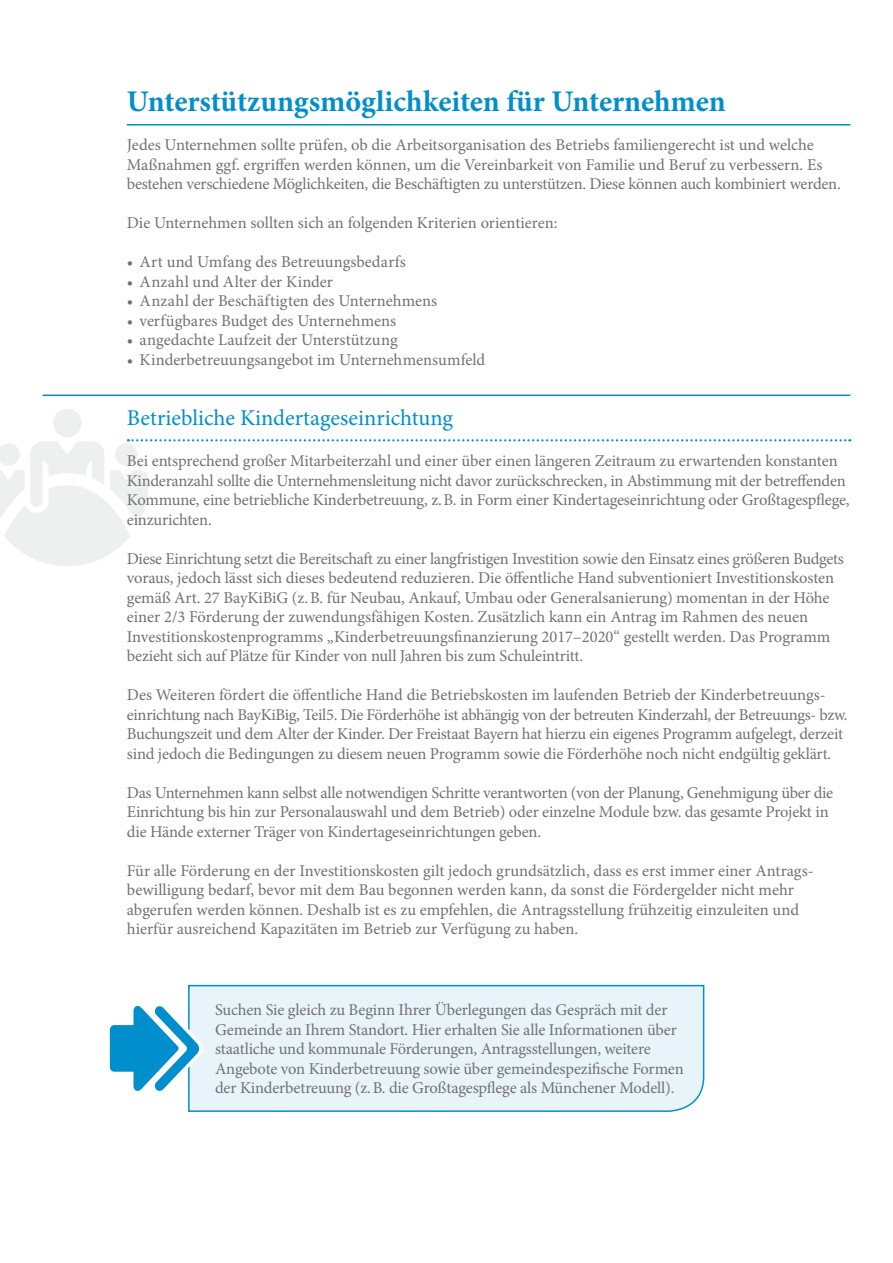
<style>
.page{position:relative;width:893px;height:1263px;background:#fff}
.page>*{position:absolute;margin:0;border:0;box-sizing:border-box;transform-origin:0 0}
.t1{font:700 30px "Minion Pro";color:#008fcd}
.t2{font:22.5px "Minion Pro";color:#008fcd}
.t3{font:16.5px/19.5px "Minion Pro";letter-spacing:-.01em;color:#707172}
</style>
<div class="page">
<hr style="left:127px;top:124px;width:723px;height:1px;background:#008fcd">
<svg style="left:0;top:409px;width:850px;height:157px"></svg>
<hr style="left:43px;top:394px;width:807px;height:2px;background:#008fcd">
<div style="left:188px;top:984px;width:517px;height:128px;background:#e9f4fa"></div>
<svg style="left:110px;top:1006px;width:93px;height:86px"></svg>
<h1 class="t1" style="left:127px;top:81px;width:600px">Unterstützungsmöglichkeiten für Unternehmen</h1>
<p class="t3" style="left:127px;top:135px;width:715px">Jedes Unternehmen sollte prüfen, ob die Arbeitsorganisation des Betriebs familiengerecht ist und welche<br>Maßnahmen ggf. ergriffen werden können, um die Vereinbarkeit von Familie und Beruf zu verbessern. Es bestehen verschiedene Möglichkeiten, die Beschäftigten zu unterstützen. Diese können auch kombiniert werden.</p>
<p class="t3" style="left:127px;top:213px;width:432px">Die Unternehmen sollten sich an folgenden Kriterien orientieren:</p>
<p class="t3" style="left:127px;top:252px;width:281px">• Art und Umfang des Betreuungsbedarfs</p>
<p class="t3" style="left:127px;top:272px;width:208px">• Anzahl und Alter der Kinder</p>
<p class="t3" style="left:127px;top:291px;width:312px">• Anzahl der Beschäftigten des Unternehmens</p>
<p class="t3" style="left:127px;top:311px;width:271px">• verfügbares Budget des Unternehmens</p>
<p class="t3" style="left:127px;top:330px;width:272px">• angedachte Laufzeit der Unterstützung</p>
<p class="t3" style="left:127px;top:350px;width:360px">• Kinderbetreuungsangebot im Unternehmensumfeld</p>
<h2 class="t2" style="left:127px;top:403px;width:328px">Betriebliche Kindertageseinrichtung</h2>
<p class="t3" style="left:127px;top:451px;width:724px">Bei entsprechend großer Mitarbeiterzahl und einer über einen längeren Zeitraum zu erwartenden konstanten Kinderanzahl sollte die Unternehmensleitung nicht davor zurückschrecken, in Abstimmung mit der betreffenden Kommune, eine betriebliche Kinderbetreuung, z.B. in Form einer Kindertageseinrichtung oder Großtagespflege, einzurichten.</p>
<p class="t3" style="left:127px;top:549px;width:719px">Diese Einrichtung setzt die Bereitschaft zu einer langfristigen Investition sowie den Einsatz eines größeren Budgets voraus, jedoch lässt sich dieses bedeutend reduzieren. Die öffentliche Hand subventioniert Investitionskosten gemäß Art. 27 BayKiBiG (z.B. für Neubau, Ankauf, Umbau oder Generalsanierung) momentan in der Höhe einer 2/3 Förderung der zuwendungsfähigen Kosten. Zusätzlich kann ein Antrag im Rahmen des neuen Investitionskostenprogramms „Kinderbetreuungsfinanzierung 2017–2020“ gestellt werden. Das Programm bezieht sich auf Plätze für Kinder von null Jahren bis zum Schuleintritt.</p>
<p class="t3" style="left:127px;top:685px;width:722px">Des Weiteren fördert die öffentliche Hand die Betriebskosten im laufenden Betrieb der Kinderbetreuungs&shy;einrichtung nach BayKiBig, Teil5. Die Förderhöhe ist abhängig von der betreuten Kinderzahl, der Betreuungs- bzw.<br>Buchungszeit und dem Alter der Kinder. Der Freistaat Bayern hat hierzu ein eigenes Programm aufgelegt, derzeit sind jedoch die Bedingungen zu diesem neuen Programm sowie die Förderhöhe noch nicht endgültig geklärt.</p>
<p class="t3" style="left:127px;top:783px;width:708px">Das Unternehmen kann selbst alle notwendigen Schritte verantworten (von der Planung, Genehmigung über die<br>Einrichtung bis hin zur Personalauswahl und dem Betrieb) oder einzelne Module bzw. das gesamte Projekt in die Hände externer Träger von Kindertageseinrichtungen geben.</p>
<p class="t3" style="left:127px;top:861px;width:686px">Für alle Förderung en der Investitionskosten gilt jedoch grundsätzlich, dass es erst immer einer Antrags&shy;bewilligung bedarf, bevor mit dem Bau begonnen werden kann, da sonst die Fördergelder nicht mehr abgerufen werden können. Deshalb ist es zu empfehlen, die Antragsstellung frühzeitig einzuleiten und hierfür ausreichend Kapazitäten im Betrieb zur Verfügung zu haben.</p>
<p class="t3" style="left:215px;top:1000px;width:470px">Suchen Sie gleich zu Beginn Ihrer Überlegungen das Gespräch mit der Gemeinde an Ihrem Standort. Hier erhalten Sie alle Informationen über staatliche und kommunale Förderungen, Antragsstellungen, weitere Angebote von Kinderbetreuung sowie über gemeindespezifische Formen der Kinderbetreuung (z.B. die Großtagespflege als Münchener Modell).</p>
</div>
